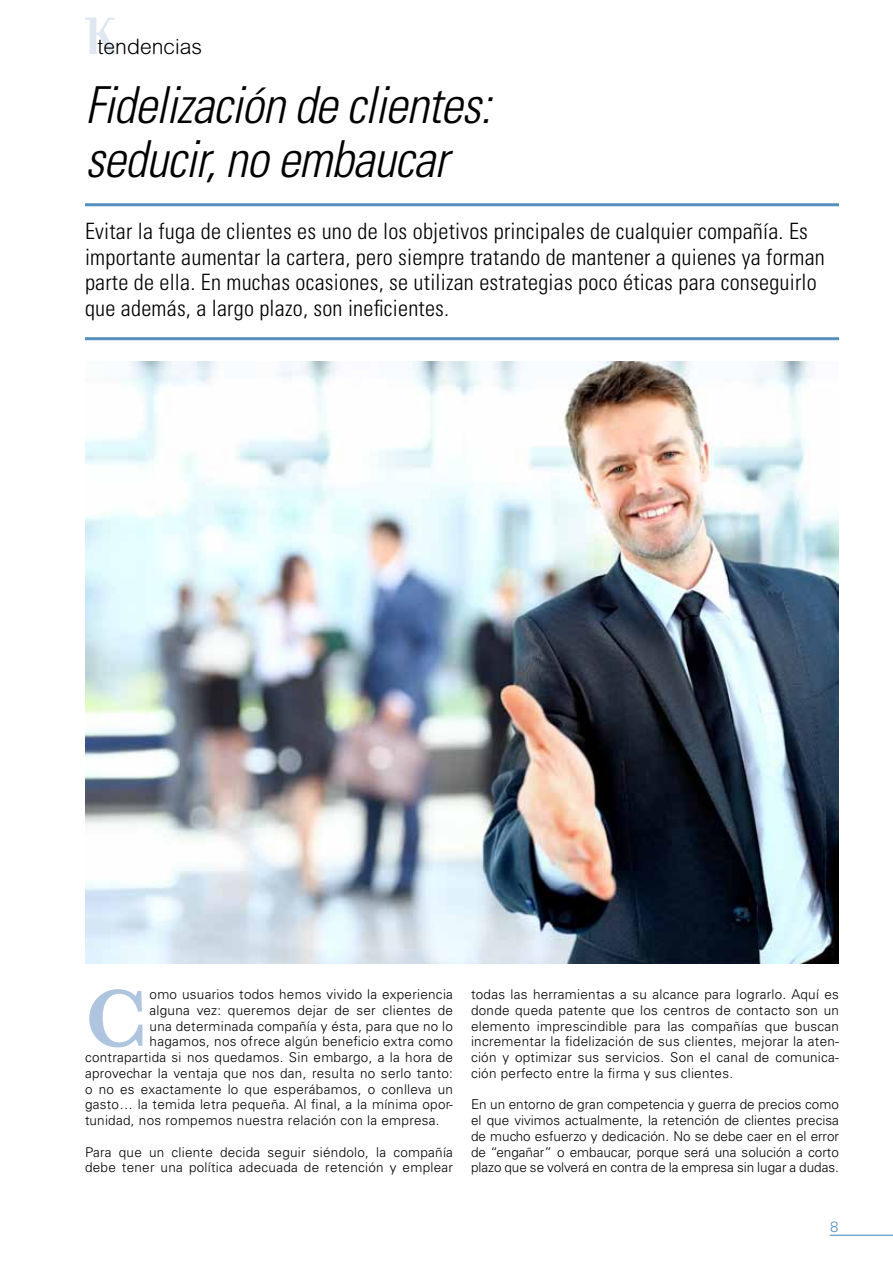
<style>
.page{position:relative;width:893px;height:1263px;background:#fff}
.page>*{position:absolute;margin:0;border:0;box-sizing:border-box;transform-origin:0 0}
.t1{font:600 84.9px "Baskerville";color:#afc4de}
.t2{font:italic 300 condensed 51px/54px "Univers LT Std";letter-spacing:-.02em;color:#000}
.t3{font:300 condensed 22.5px/25.5px "Univers LT Std";letter-spacing:.01em;color:#000}
.t4{font:300 21.3px "Arial Rounded MT";color:#000}
.t5{font:300 15px "Univers LT Std";color:#568ebe}
.t6{font:300 13.5px/15.8px "Univers LT Std";letter-spacing:.02em;color:#000;text-align:justify}
</style>
<div class="page">
<svg style="left:85px;top:18px;width:31px;height:36px"></svg>
<hr style="left:85px;top:203px;width:754px;height:3px;background:#568ebe">
<hr style="left:85px;top:337px;width:754px;height:3px;background:#568ebe">
<img style="left:85px;top:361px;width:754px;height:603px">
<hr style="left:830px;top:1234px;width:63px;height:2px;background:#568ebe">
<h3 class="t4" style="left:98px;top:34px;width:106px">tendencias</h3>
<h2 class="t2" style="left:85px;top:79px;width:408px">Fidelización de clientes: seducir, no embaucar</h2>
<p class="t3" style="left:85px;top:219px;width:741px">Evitar la fuga de clientes es uno de los objetivos principales de cualquier compañía. Es importante aumentar la cartera, pero siempre tratando de mantener a quienes ya forman parte de ella. En muchas ocasiones, se utilizan estrategias poco éticas para conseguirlo que además, a largo plazo, son ineficientes.</p>
<h1 class="t1" style="left:85px;top:959px;width:64px">C</h1>
<p class="t6" style="left:150px;top:986px;width:305px">omo usuarios todos hemos vivido la experiencia</p>
<p class="t6" style="left:150px;top:1002px;width:305px">alguna vez: queremos dejar de ser clientes de</p>
<p class="t6" style="left:150px;top:1018px;width:305px">una determinada compañía y ésta, para que no lo</p>
<p class="t6" style="left:150px;top:1034px;width:305px">hagamos, nos ofrece algún beneficio extra como</p>
<p class="t6" style="left:85px;top:1049px;width:369px">contrapartida si nos quedamos. Sin embargo, a la hora de</p>
<p class="t6" style="left:85px;top:1065px;width:369px">aprovechar la ventaja que nos dan, resulta no serlo tanto:</p>
<p class="t6" style="left:85px;top:1081px;width:369px">o no es exactamente lo que esperábamos, o conlleva un</p>
<p class="t6" style="left:85px;top:1097px;width:369px">gasto… la temida letra pequeña. Al final, a la mínima opor-</p>
<p class="t6" style="left:85px;top:1112px;width:356px">tunidad, nos rompemos nuestra relación con la empresa.</p>
<p class="t6" style="left:85px;top:1144px;width:369px">Para que un cliente decida seguir siéndolo, la compañía debe tener una política adecuada de retención y emplear</p>
<p class="t6" style="left:471px;top:986px;width:369px">todas las herramientas a su alcance para lograrlo. Aquí es donde queda patente que los centros de contacto son un elemento imprescindible para las compañías que buscan incrementar la fidelización de sus clientes, mejorar la aten&shy;ción y optimizar sus servicios. Son el canal de comunica&shy;ción perfecto entre la firma y sus clientes.</p>
<p class="t6" style="left:471px;top:1097px;width:369px">En un entorno de gran competencia y guerra de precios como el que vivimos actualmente, la retención de clientes precisa de mucho esfuerzo y dedicación. No se debe caer en el error de “engañar” o embaucar, porque será una solución a corto plazo que se volverá en contra de la empresa sin lugar a dudas.</p>
<p class="t5" style="left:830px;top:1217px;width:10px">8</p>
</div>
